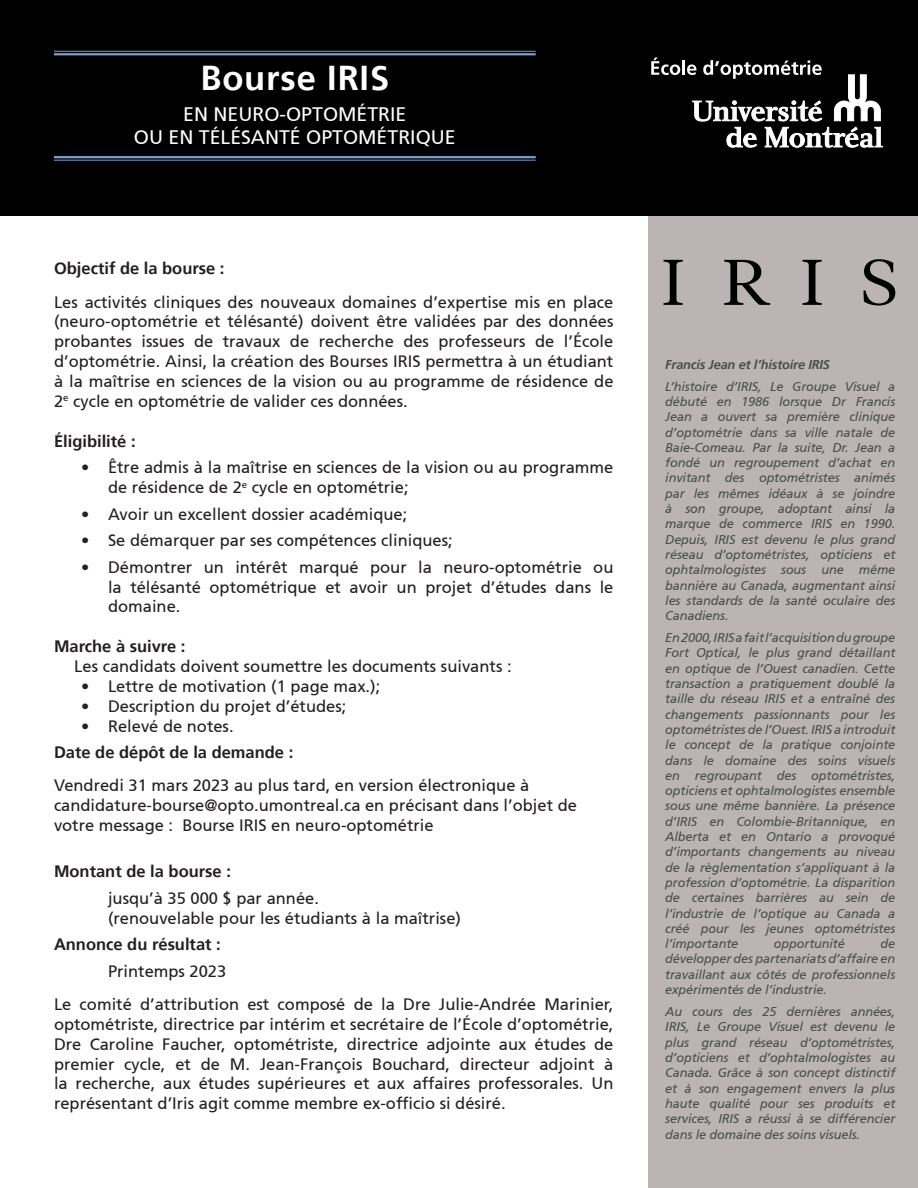
<style>
.page{position:relative;width:918px;height:1188px;background:#fff}
.page>*{position:absolute;margin:0;border:0;box-sizing:border-box;transform-origin:0 0}
.t1{font:700 34.5px "Frutiger 65";letter-spacing:.025em;color:#fff}
.t2{font:19.5px/23.4px "Frutiger 55 Roman";color:#fff;text-align:center}
.Texte{font:16.5px/19.8px "Frutiger 55 Roman";color:#231f20;text-align:justify}
.Texte-2{font:700 16.5px "Frutiger 65";color:#231f20}
.t3{font:italic 12.75px/15.3px "Frutiger 56";letter-spacing:-.01em;color:#4b4c4d;text-align:justify}
.t4{font:italic 700 12.75px "Frutiger 66";letter-spacing:-.01em;color:#4b4c4d}
</style>
<div class="page">
<div style="left:648px;top:216px;width:270px;height:972px;background:#bab5b4"></div>
<div style="left:0;top:0;width:918px;height:216px;background:#000"></div>
<hr style="left:54px;top:51px;width:482px;height:1px;background:#7c9fd2">
<hr style="left:54px;top:53px;width:482px;height:2px;background:#7c9fd2">
<hr style="left:54px;top:156px;width:482px;height:2px;background:#7c9fd2">
<hr style="left:54px;top:160px;width:482px;height:1px;background:#7c9fd2">
<svg style="left:651px;top:57px;width:29px;height:18px"></svg>
<hr style="left:682px;top:60px;width:3px;height:15px;background:#fff">
<svg style="left:687px;top:60px;width:196px;height:88px"></svg>
<svg style="left:663px;top:259px;width:232px;height:47px"></svg>
<p class="t1" style="left:200px;top:58px;width:190px">Bourse IRIS</p>
<p class="t2" style="left:134px;top:102px;width:323px">EN NEURO-OPTOMÉTRIE<br>OU EN TÉLÉSANTÉ OPTOMÉTRIQUE</p>
<p class="Texte-2" style="left:54px;top:259px;width:172px">Objectif de la bourse :</p>
<p class="Texte" style="left:54px;top:292px;width:561px">Les activités cliniques des nouveaux domaines d’expertise mis en place (neuro-optométrie et télésanté) doivent être validées par des données probantes issues de travaux de recherche des professeurs de l’École d’optométrie. Ainsi, la création des Bourses IRIS permettra à un étudiant à la maîtrise en sciences de la vision ou au programme de résidence de 2<sup>e</sup> cycle en optométrie de valider ces données.</p>
<p class="Texte-2" style="left:54px;top:431px;width:83px">Éligibilité :</p>
<p class="Texte" style="left:108px;top:458px;width:507px;text-indent:-27px">• Être admis à la maîtrise en sciences de la vision ou au programme de résidence de 2<sup>e</sup> cycle en optométrie;</p>
<p class="Texte" style="left:81px;top:504px;width:328px">• Avoir un excellent dossier académique;</p>
<p class="Texte" style="left:81px;top:531px;width:373px">• Se démarquer par ses compétences cliniques;</p>
<p class="Texte" style="left:108px;top:557px;width:507px;text-indent:-27px">• Démontrer un intérêt marqué pour la neuro-optométrie ou la télésanté optométrique et avoir un projet d’études dans le domaine.</p>
<p class="Texte-2" style="left:54px;top:637px;width:133px">Marche à suivre :</p>
<p class="Texte" style="left:74px;top:657px;width:439px">Les candidats doivent soumettre les documents suivants :</p>
<p class="Texte" style="left:81px;top:676px;width:301px">• Lettre de motivation (1 page max.);</p>
<p class="Texte" style="left:81px;top:696px;width:267px">• Description du projet d’études;</p>
<p class="Texte" style="left:81px;top:716px;width:154px">• Relevé de notes.</p>
<p class="Texte-2" style="left:54px;top:743px;width:241px">Date de dépôt de la demande :</p>
<p class="Texte" style="left:54px;top:776px;width:524px;text-align:left">Vendredi 31 mars 2023 au plus tard, en version électronique à candidature-bourse@opto.umontreal.ca en précisant dans l’objet de votre message : Bourse IRIS en neuro-optométrie</p>
<p class="Texte-2" style="left:54px;top:862px;width:178px">Montant de la bourse :</p>
<p class="Texte" style="left:108px;top:888px;width:355px">jusqu’à 35 000 $ par année.<br>(renouvelable pour les étudiants à la maîtrise)</p>
<p class="Texte-2" style="left:54px;top:935px;width:168px">Annonce du résultat :</p>
<p class="Texte" style="left:108px;top:961px;width:120px">Printemps 2023</p>
<p class="Texte" style="left:54px;top:995px;width:561px">Le comité d’attribution est composé de la Dre Julie-Andrée Marinier, optométriste, directrice par intérim et secrétaire de l’École d’optométrie, Dre Caroline Faucher, optométriste, directrice adjointe aux études de premier cycle, et de M. Jean-François Bouchard, directeur adjoint à la recherche, aux études supérieures et aux affaires professorales. Un représentant d’Iris agit comme membre ex-officio si désiré.</p>
<p class="t4" style="left:665px;top:357px;width:166px">Francis Jean et l’histoire IRIS</p>
<p class="t3" style="left:665px;top:379px;width:232px">L’histoire d’IRIS, Le Groupe Visuel a débuté en 1986 lorsque Dr Francis Jean a ouvert sa première clinique d’optométrie dans sa ville natale de Baie-Comeau. Par la suite, Dr. Jean a fondé un regroupement d’achat en invitant des optométristes animés par les mêmes idéaux à se joindre à son groupe, adoptant ainsi la marque de commerce IRIS en 1990.<br>Depuis, IRIS est devenu le plus grand réseau d’optométristes, opticiens et ophtalmologistes sous une même bannière au Canada, augmentant ainsi les standards de la santé oculaire des Canadiens.</p>
<p class="t3" style="left:665px;top:630px;width:232px">En 2000, IRIS a fait l’acquisition du groupe Fort Optical, le plus grand détaillant en optique de l’Ouest canadien. Cette transaction a pratiquement doublé la taille du réseau IRIS et a entraîné des changements passionnants pour les optométristes de l’Ouest. IRIS a introduit le concept de la pratique conjointe dans le domaine des soins visuels en regroupant des optométristes, opticiens et ophtalmologistes ensemble sous une même bannière. La présence d’IRIS en Colombie-Britannique, en Alberta et en Ontario a provoqué d’importants changements au niveau de la règlementation s’appliquant à la profession d’optométrie. La disparition de certaines barrières au sein de l’industrie de l’optique au Canada a créé pour les jeunes optométristes l’importante</p>
<p class="t3" style="left:665px;top:936px;width:232px;text-indent:215px">de développer des partenariats d’affaire en travaillant aux côtés de professionnels expérimentés de l’industrie.</p>
<p class="t3" style="left:665px;top:1004px;width:232px">Au cours des 25 dernières années, IRIS, Le Groupe Visuel est devenu le plus grand réseau d’optométristes, d’opticiens et d’ophtalmologistes au Canada. Grâce à son concept distinctif et à son engagement envers la plus haute qualité pour ses produits et services, IRIS a réussi à se différencier dans le domaine des soins visuels.</p>
<p class="t3" style="left:774px;top:936px;width:72px">opportunité</p>
</div>
